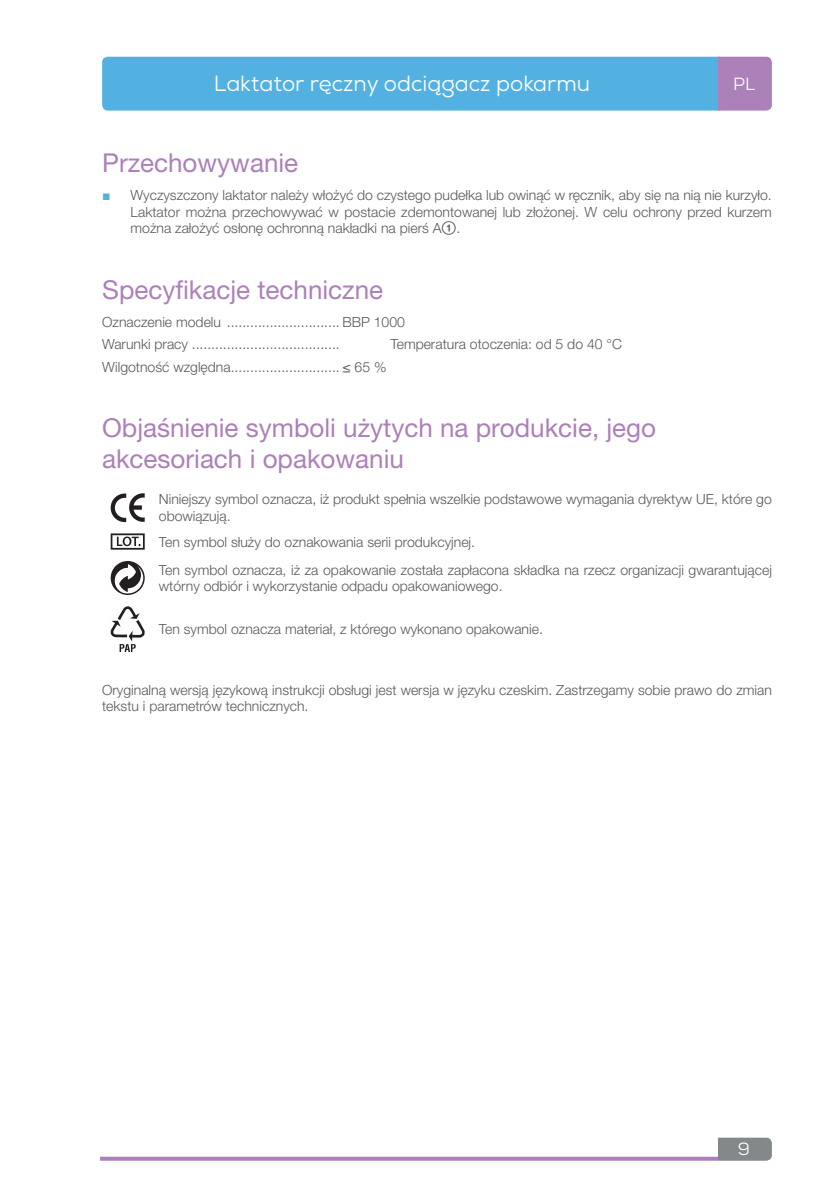
<style>
.page{position:relative;width:840px;height:1191px;background:#fff}
.page>*{position:absolute;margin:0;border:0;box-sizing:border-box;transform-origin:0 0}
.titulek_9{font:26px/31.2px "Helvetica Neue LT Pro";color:#ac80b9}
.t1{font:22px "Nexa";color:#fff}
.t2{font:17.6px "Nexa";color:#fff}
.t3{font:300 14px/16.8px "Helvetica Neue LT Pro";color:#57585a}
.s1{font-family:"Arial";font-weight:400;color:#53b1e2}
.s2{font-family:"Zz 3";font-weight:400}
</style>
<div class="page">
<svg style="left:102px;top:57px;width:669px;height:54px;background:#5baddf"></svg>
<svg style="left:100px;top:1156px;width:617px;height:4px;background:#ba96c5"></svg>
<svg style="left:717px;top:1137px;width:54px;height:23px"></svg>
<svg style="left:111px;top:493px;width:34px;height:29px"></svg>
<svg style="left:111px;top:533px;width:34px;height:16px"></svg>
<svg style="left:110px;top:561px;width:35px;height:34px"></svg>
<svg style="left:110px;top:606px;width:35px;height:46px"></svg>
<h2 class="t1" style="left:213px;top:70px;width:378px">Laktator ręczny odciągacz pokarmu</h2>
<p class="t2" style="left:732px;top:73px;width:24px">PL</p>
<p class="titulek_9" style="left:102px;top:146px;width:197px">Przechowywanie</p>
<p class="t3" style="left:130px;top:186px;width:642px;text-indent:-28px"><span class="s1">■</span> Wyczyszczony laktator należy włożyć do czystego pudełka lub owinąć w ręcznik, aby się na nią nie kurzyło.<br>Laktator można przechowywać w postacie zdemontowanej lub złożonej. W celu ochrony przed kurzem można założyć osłonę ochronną nakładki na pierś A<span class="s2">1</span>.</p>
<p class="titulek_9" style="left:102px;top:273px;width:282px">Specyfikacje techniczne</p>
<p class="t3" style="left:102px;top:313px;width:128px">Oznaczenie modelu ..............................</p>
<p class="t3" style="left:342px;top:313px;width:64px">BBP 1000</p>
<p class="t3" style="left:102px;top:336px;width:91px">Warunki pracy.......................................</p>
<p class="t3" style="left:390px;top:336px;width:233px">Temperatura otoczenia: od 5 do 40 °C</p>
<p class="t3" style="left:102px;top:358px;width:134px">Wilgotność względna.............................</p>
<p class="t3" style="left:342px;top:358px;width:46px">≤ 65 %</p>
<p class="titulek_9" style="left:102px;top:412px;width:555px">Objaśnienie symboli użytych na produkcie, jego akcesoriach i opakowaniu</p>
<p class="t3" style="left:159px;top:490px;width:614px">Niniejszy symbol oznacza, iż produkt spełnia wszelkie podstawowe wymagania dyrektyw UE, które go obowiązują.</p>
<p class="t3" style="left:159px;top:533px;width:315px">Ten symbol służy do oznakowania serii produkcyjnej.</p>
<p class="t3" style="left:159px;top:561px;width:614px">Ten symbol oznacza, iż za opakowanie została zapłacona składka na rzecz organizacji gwarantującej wtórny odbiór i wykorzystanie odpadu opakowaniowego.</p>
<p class="t3" style="left:159px;top:620px;width:382px">Ten symbol oznacza materiał, z którego wykonano opakowanie.</p>
<p class="t3" style="left:102px;top:681px;width:671px">Oryginalną wersją językową instrukcji obsługi jest wersja w języku czeskim. Zastrzegamy sobie prawo do zmian tekstu i parametrów technicznych.</p>
<p class="t2" style="left:737px;top:1138px;width:14px">9</p>
</div>
